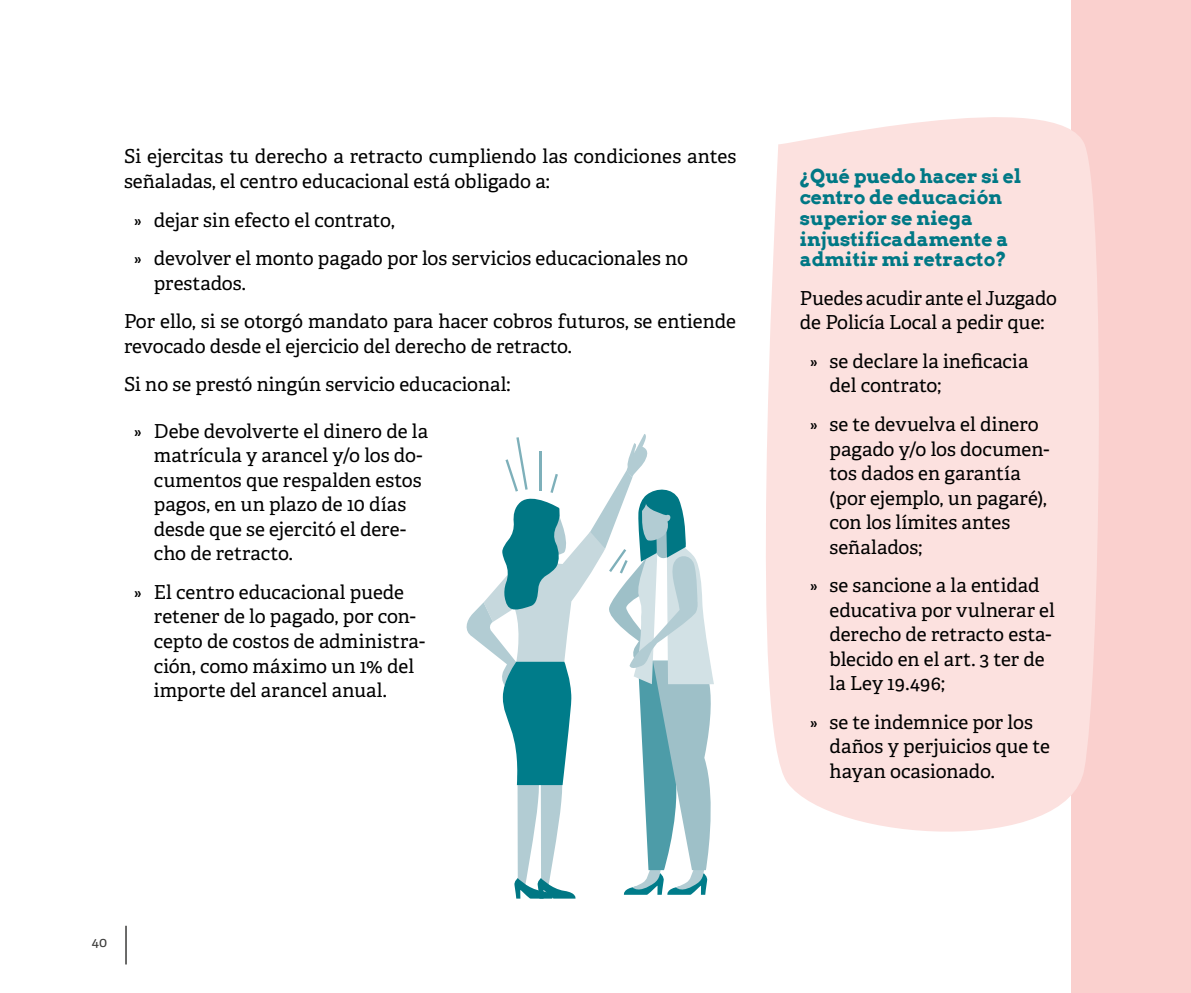
<style>
.page{position:relative;width:1191px;height:993px;background:#fff}
.page>*{position:absolute;margin:0;border:0;box-sizing:border-box;transform-origin:0 0}
.TEXTO_PÁRRAFO_NORMAL{font:19.25px/24.5px "Adelle";color:#000}
.subti2{font:700 19.25px/20.8px "Arvo";color:#007885}
.t1{font:14px "Adelle";color:#3c3c3b}
</style>
<div class="page">
<div style="left:1071px;top:0;width:120px;height:992px;background:#fad0ce"></div>
<div style="left:766px;top:117px;width:333px;height:715px;background:#fce1df"></div>
<svg style="left:466px;top:434px;width:248px;height:464px"></svg>
<hr style="left:125px;top:925px;width:2px;height:39px;background:#575756">
<p class="TEXTO_PÁRRAFO_NORMAL" style="left:124px;top:145px;width:614px">Si ejercitas tu derecho a retracto cumpliendo las condiciones antes señaladas, el centro educacional está obligado a:</p>
<p class="TEXTO_PÁRRAFO_NORMAL" style="left:134px;top:208px;width:262px">» dejar sin efecto el contrato,</p>
<p class="TEXTO_PÁRRAFO_NORMAL" style="left:154px;top:246px;width:535px;text-indent:-20px">» devolver el monto pagado por los servicios educacionales no prestados.</p>
<p class="TEXTO_PÁRRAFO_NORMAL" style="left:124px;top:309px;width:613px">Por ello, si se otorgó mandato para hacer cobros futuros, se entiende revocado desde el ejercicio del derecho de retracto.</p>
<p class="TEXTO_PÁRRAFO_NORMAL" style="left:124px;top:372px;width:388px">Si no se prestó ningún servicio educacional:</p>
<p class="TEXTO_PÁRRAFO_NORMAL" style="left:154px;top:419px;width:276px;text-indent:-20px">» Debe devolverte el dinero de la matrícula y arancel y/o los do&shy;cumentos que respalden estos pagos, en un plazo de 10 días desde que se ejercitó el dere&shy;cho de retracto.</p>
<p class="TEXTO_PÁRRAFO_NORMAL" style="left:154px;top:580px;width:273px;text-indent:-20px">» El centro educacional puede retener de lo pagado, por con&shy;cepto de costos de administra&shy;ción, como máximo un 1% del importe del arancel anual.</p>
<p class="t1" style="left:92px;top:933px;width:17px">40</p>
<p class="subti2" style="left:799px;top:166px;width:223px">¿Qué puedo hacer si el centro de educación superior se niega injustificadamente a admitir mi retracto?</p>
<p class="TEXTO_PÁRRAFO_NORMAL" style="left:799px;top:286px;width:259px">Puedes acudir ante el Juzgado de Policía Local a pedir que:</p>
<p class="TEXTO_PÁRRAFO_NORMAL" style="left:829px;top:349px;width:200px;text-indent:-20px">» se declare la ineficacia del contrato;</p>
<p class="TEXTO_PÁRRAFO_NORMAL" style="left:829px;top:412px;width:221px;text-indent:-20px">» se te devuelva el dinero pagado y/o los documen&shy;tos dados en garantía (por ejemplo, un pagaré), con los límites antes señalados;</p>
<p class="TEXTO_PÁRRAFO_NORMAL" style="left:829px;top:573px;width:227px;text-indent:-20px">» se sancione a la entidad educativa por vulnerar el derecho de retracto esta&shy;blecido en el art. 3 ter de la Ley 19.496;</p>
<p class="TEXTO_PÁRRAFO_NORMAL" style="left:829px;top:709px;width:222px;text-indent:-20px">» se te indemnice por los daños y perjuicios que te hayan ocasionado.</p>
</div>
